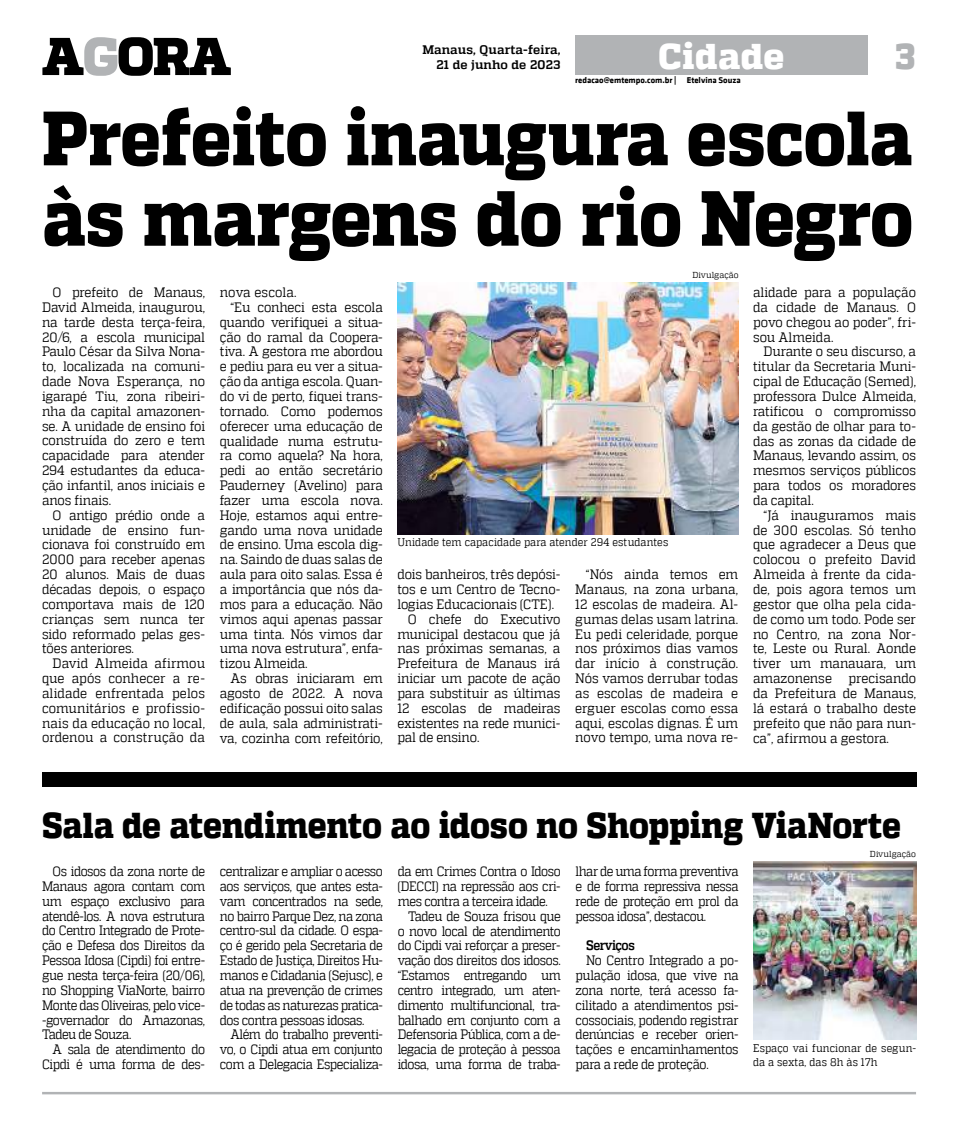
<style>
.page{position:relative;width:957px;height:1134px;background:#fff}
.page>*{position:absolute;margin:0;border:0;box-sizing:border-box;transform-origin:0 0}
.t1{font:800 78px "MW Quadon";letter-spacing:-.005em;color:#000;scale:.9 1}
.t2{font:800 76.75px "MW Quadon";letter-spacing:-.005em;color:#000;scale:.9 1}
.t3{font:800 36.62px "MW Quadon";color:#b1b3b5;scale:.95 1}
.t4{font:800 35.88px "MW Quadon";letter-spacing:-.005em;color:#000;scale:.9 1}
.t5{font:800 35.75px "MW Quadon";letter-spacing:.01em;color:#fff}
.t6{font:13.62px/14.9px "MW Quadon";letter-spacing:-.015em;color:#000;text-align:justify;scale:.92 1}
.t7{font:13.62px/14.9px "MW Quadon";letter-spacing:-.015em;color:#000;text-align:justify;scale:.88 1}
.t8{font:13.62px/14.9px "MW Quadon";letter-spacing:-.04em;color:#000;text-align:right;scale:.88 1}
.t9{font:13.62px "MW Quadon";letter-spacing:-.035em;color:#000;scale:.88 1}
.t10{font:13.62px "MW Quadon";letter-spacing:-.045em;color:#000;scale:.88 1}
.t11{font:13.62px "MW Quadon";letter-spacing:.01em;color:#000;scale:.92 1}
.t12{font:700 13.62px "MW Quadon";letter-spacing:-.035em;color:#000;scale:.88 1}
.t13{font:700 12.38px/14.9px "MW Quadon";letter-spacing:.01em;color:#000;text-align:right}
.t14{font:11.12px/13.6px "MW Quadon";letter-spacing:.01em;color:#000;scale:.9 1}
.t15{font:700 8.62px "MW Klavika Bd";color:#000}
.t16{font:8.62px "MW Quadon";letter-spacing:.005em;color:#000;scale:.95 1}
</style>
<div class="page">
<hr style="left:42px;top:1092px;width:874px;height:2px;background:#b1b3b5">
<svg style="left:42px;top:37px;width:189px;height:39px"></svg>
<div style="left:575px;top:35px;width:292px;height:40px;background:#b1b3b5"></div>
<img style="left:397px;top:282px;width:341px;height:252px">
<div style="left:42px;top:772px;width:874px;height:15px;background:#000"></div>
<img style="left:753px;top:861px;width:163px;height:178px">
<p class="t13" style="left:422px;top:43px;width:140px">Manaus, Quarta-feira,<br>21 de junho de 2023</p>
<h3 class="t5" style="left:658px;top:35px;width:127px">Cidade</h3>
<p class="t15" style="left:575px;top:74px;width:167px">redacao@emtempo.com.br | Etelvina Souza</p>
<h2 class="t2" style="left:42px;top:93px;width:968px">Prefeito inaugura escola</h2>
<h1 class="t1" style="left:42px;top:172px;width:969px">às margens do rio Negro</h1>
<p class="t16" style="left:692px;top:270px;width:50px">Divulgação</p>
<h3 class="t3" style="left:895px;top:35px;width:22px">3</h3>
<p class="t6" style="left:42px;top:285px;width:179px;text-indent:10px">O prefeito de Manaus, David Almeida, inaugurou, na tarde desta terça-feira, 20/6, a escola municipal Paulo César da Silva Nona&shy;to, localizada na comuni&shy;dade Nova Esperança, no igarapé Tiu, zona ribeiri&shy;nha da capital amazonen&shy;se. A unidade de ensino foi construída do zero e tem capacidade para atender 294 estudantes da educa&shy;ção infantil, anos iniciais e anos finais.</p>
<p class="t6" style="left:42px;top:507px;width:179px;text-indent:10px">O antigo prédio onde a unidade de ensino fun&shy;cionava foi construído em 2000 para receber apenas 20 alunos. Mais de duas décadas depois, o espaço comportava mais de 120 crianças sem nunca ter sido reformado pelas ges&shy;tões anteriores.</p>
<p class="t6" style="left:42px;top:656px;width:179px;text-indent:10px">David Almeida afirmou que após conhecer a re&shy;alidade enfrentada pelos comunitários e profissio&shy;nais da educação no local, ordenou a construção da</p>
<p class="t11" style="left:220px;top:284px;width:85px">nova escola.</p>
<p class="t6" style="left:230px;top:300px;width:167px">“Eu conheci esta escola</p>
<p class="t6" style="left:220px;top:314px;width:179px">quando verifiquei a situa-</p>
<p class="t6" style="left:220px;top:329px;width:179px">ção do ramal da Coopera-</p>
<p class="t6" style="left:220px;top:344px;width:179px">tiva. A gestora me abordou</p>
<p class="t6" style="left:220px;top:359px;width:179px">e pediu para eu ver a situa-</p>
<p class="t6" style="left:220px;top:374px;width:179px">ção da antiga escola. Quan-</p>
<p class="t6" style="left:220px;top:389px;width:179px">do vi de perto, fiquei trans-</p>
<p class="t6" style="left:220px;top:403px;width:179px">tornado. Como podemos</p>
<p class="t6" style="left:220px;top:418px;width:179px">oferecer uma educação de</p>
<p class="t6" style="left:220px;top:433px;width:179px">qualidade numa estrutu-</p>
<p class="t6" style="left:220px;top:448px;width:179px">ra como aquela? Na hora,</p>
<p class="t6" style="left:220px;top:463px;width:179px">pedi ao então secretário</p>
<p class="t6" style="left:220px;top:478px;width:179px">Pauderney (Avelino) para</p>
<p class="t6" style="left:220px;top:493px;width:179px">fazer uma escola nova.</p>
<p class="t6" style="left:220px;top:507px;width:179px">Hoje, estamos aqui entre-</p>
<p class="t6" style="left:220px;top:522px;width:179px">gando uma nova unidade</p>
<p class="t6" style="left:220px;top:537px;width:179px">de ensino. Uma escola dig-</p>
<p class="t6" style="left:220px;top:552px;width:179px">na. Saindo de duas salas de</p>
<p class="t6" style="left:220px;top:567px;width:179px">aula para oito salas. Essa é</p>
<p class="t6" style="left:220px;top:582px;width:179px">a importância que nós da-</p>
<p class="t6" style="left:220px;top:597px;width:179px">mos para a educação. Não</p>
<p class="t6" style="left:220px;top:611px;width:179px">vimos aqui apenas passar</p>
<p class="t6" style="left:220px;top:626px;width:179px">uma tinta. Nós vimos dar</p>
<p class="t6" style="left:220px;top:641px;width:179px">uma nova estrutura”, enfa-</p>
<p class="t6" style="left:220px;top:656px;width:97px">tizou Almeida.</p>
<p class="t6" style="left:230px;top:671px;width:167px">As obras iniciaram em</p>
<p class="t6" style="left:220px;top:686px;width:179px">agosto de 2022. A nova</p>
<p class="t6" style="left:220px;top:700px;width:179px">edificação possui oito salas</p>
<p class="t6" style="left:220px;top:715px;width:179px">de aula, sala administrati-</p>
<p class="t6" style="left:220px;top:730px;width:179px">va, cozinha com refeitório,</p>
<p class="t14" style="left:397px;top:536px;width:302px">Unidade tem capacidade para atender 294 estudantes</p>
<p class="t6" style="left:397px;top:567px;width:179px">dois banheiros, três depósi-</p>
<p class="t6" style="left:397px;top:582px;width:179px">tos e um Centro de Tecno-</p>
<p class="t6" style="left:397px;top:596px;width:172px">logias Educacionais (CTE).</p>
<p class="t6" style="left:408px;top:611px;width:167px">O chefe do Executivo</p>
<p class="t6" style="left:397px;top:626px;width:179px">municipal destacou que já</p>
<p class="t6" style="left:397px;top:641px;width:179px">nas próximas semanas, a</p>
<p class="t6" style="left:397px;top:656px;width:179px">Prefeitura de Manaus irá</p>
<p class="t6" style="left:397px;top:671px;width:179px">iniciar um pacote de ação</p>
<p class="t6" style="left:397px;top:686px;width:179px">para substituir as últimas</p>
<p class="t6" style="left:397px;top:700px;width:179px">12 escolas de madeiras</p>
<p class="t6" style="left:397px;top:715px;width:179px">existentes na rede munici-</p>
<p class="t6" style="left:397px;top:730px;width:91px">pal de ensino.</p>
<p class="t6" style="left:575px;top:567px;width:179px;text-indent:10px">“Nós ainda temos em Manaus, na zona urbana, 12 escolas de madeira. Al&shy;gumas delas usam latrina.<br>Eu pedi celeridade, porque nos próximos dias vamos dar início à construção.<br>Nós vamos derrubar todas as escolas de madeira e erguer escolas como essa aqui, escolas dignas. É um novo tempo, uma nova re-</p>
<p class="t6" style="left:753px;top:285px;width:179px">alidade para a população da cidade de Manaus. O povo chegou ao poder”, fri&shy;sou Almeida.</p>
<p class="t6" style="left:753px;top:344px;width:179px;text-indent:10px">Durante o seu discurso, a titular da Secretaria Muni&shy;cipal de Educação (Semed), professora Dulce Almeida, ratificou o compromisso da gestão de olhar para to&shy;das as zonas da cidade de Manaus, levando assim, os mesmos serviços públicos para todos os moradores da capital.</p>
<p class="t6" style="left:753px;top:507px;width:179px;text-indent:10px">“Já inauguramos mais de 300 escolas. Só tenho que agradecer a Deus que colocou o prefeito David Almeida à frente da cida&shy;de, pois agora temos um gestor que olha pela cida&shy;de como um todo. Pode ser no Centro, na zona Nor&shy;te, Leste ou Rural. Aonde tiver um manauara, um amazonense precisando da Prefeitura de Manaus, lá estará o trabalho deste prefeito que não para nun&shy;ca”, afirmou a gestora.</p>
<h3 class="t4" style="left:42px;top:805px;width:955px">Sala de atendimento ao idoso no Shopping ViaNorte</h3>
<p class="t7" style="left:42px;top:864px;width:187px;text-indent:10px">Os idosos da zona norte de Manaus agora contam com um espaço exclusivo para atendê-los. A nova estrutura do Centro Integrado de Prote&shy;ção e Defesa dos Direitos da Pessoa Idosa (Cipdi) foi entre&shy;gue nesta terça-feira (20/06), no Shopping ViaNorte, bairro Monte das Oliveiras, pelo vice--governador do Amazonas, Tadeu de Souza.</p>
<p class="t8" style="left:42px;top:1042px;width:187px">A sala de atendimento do<br>Cipdi é uma forma de des-</p>
<p class="t16" style="left:870px;top:849px;width:50px">Divulgação</p>
<p class="t7" style="left:575px;top:864px;width:187px">lhar de uma forma preventiva e de forma repressiva nessa rede de proteção em prol da pessoa idosa”, destacou.</p>
<p class="t12" style="left:586px;top:938px;width:57px">Serviços</p>
<p class="t7" style="left:575px;top:953px;width:187px;text-indent:10px">No Centro Integrado a po&shy;pulação idosa, que vive na zona norte, terá acesso fa&shy;cilitado a atendimentos psi&shy;cossociais, podendo registrar denúncias e receber orien&shy;tações e encaminhamentos para a rede de proteção.</p>
<p class="t9" style="left:398px;top:863px;width:187px">da em Crimes Contra o Idoso</p>
<p class="t8" style="left:398px;top:879px;width:187px">(DECCI) na repressão aos cri-</p>
<p class="t8" style="left:398px;top:893px;width:172px">mes contra a terceira idade.</p>
<p class="t9" style="left:408px;top:908px;width:175px">Tadeu de Souza frisou que</p>
<p class="t8" style="left:398px;top:923px;width:187px">o novo local de atendimento</p>
<p class="t8" style="left:398px;top:938px;width:187px">do Cipdi vai reforçar a preser-</p>
<p class="t9" style="left:398px;top:953px;width:187px">vação dos direitos dos idosos.</p>
<p class="t8" style="left:398px;top:968px;width:187px">“Estamos entregando um</p>
<p class="t10" style="left:398px;top:982px;width:187px">centro integrado, um aten-</p>
<p class="t8" style="left:398px;top:997px;width:187px">dimento multifuncional, tra-</p>
<p class="t8" style="left:398px;top:1012px;width:187px">balhado em conjunto com a</p>
<p class="t9" style="left:398px;top:1027px;width:187px">Defensoria Pública, com a de-</p>
<p class="t8" style="left:398px;top:1042px;width:187px">legacia de proteção à pessoa</p>
<p class="t8" style="left:398px;top:1057px;width:187px">idosa, uma forma de traba-</p>
<p class="t7" style="left:220px;top:864px;width:187px">centralizar e ampliar o acesso aos serviços, que antes esta&shy;vam concentrados na sede, no bairro Parque Dez, na zona centro-sul da cidade. O espa&shy;ço é gerido pela Secretaria de Estado de Justiça, Direitos Hu&shy;manos e Cidadania (Sejusc), e atua na prevenção de crimes de todas as naturezas pratica&shy;dos contra pessoas idosas.</p>
<p class="t7" style="left:220px;top:1027px;width:187px;text-indent:10px">Além do trabalho preventi&shy;vo, o Cipdi atua em conjunto com a Delegacia Especializa-</p>
<p class="t14" style="left:753px;top:1041px;width:183px">Espaço vai funcionar de segun&shy;da a sexta, das 8h às 17h</p>
</div>
